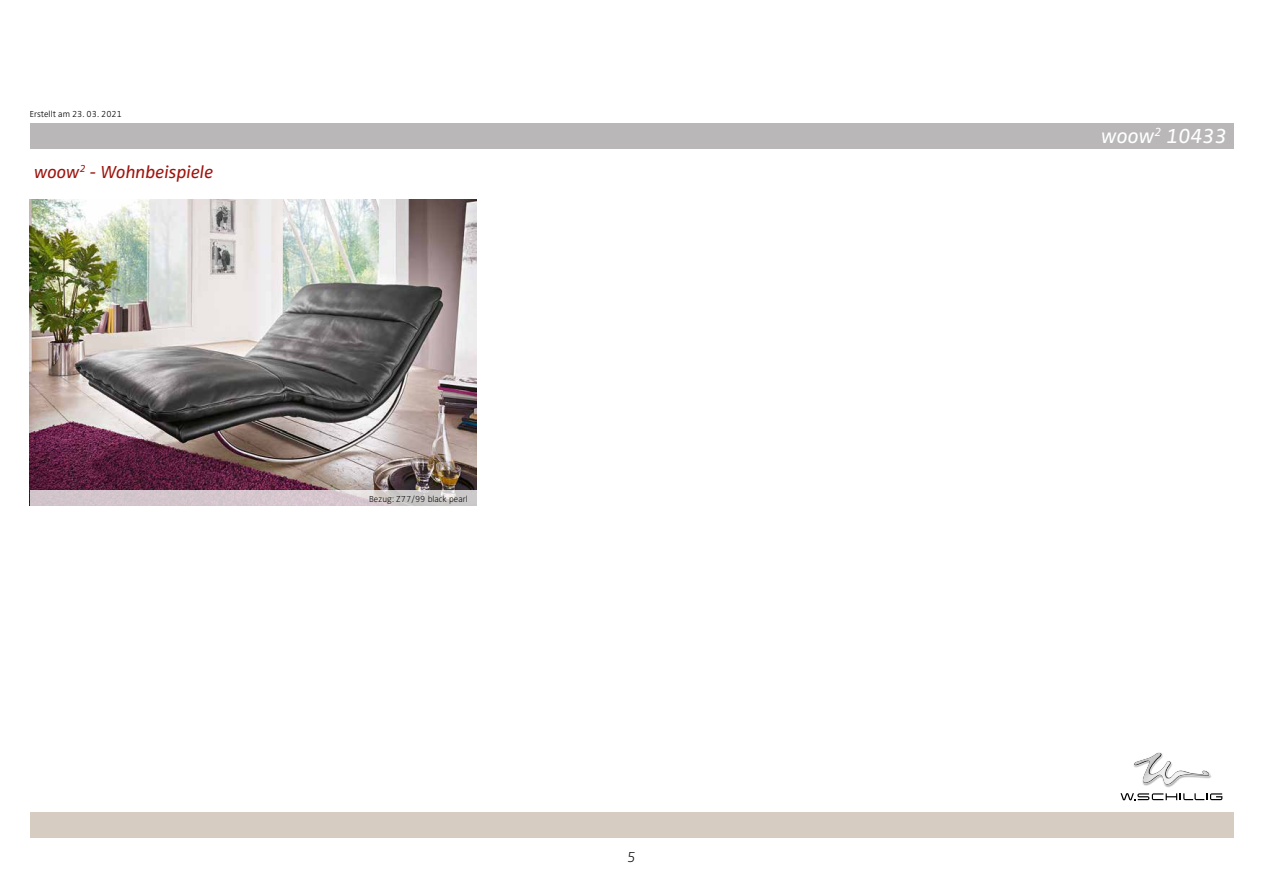
<style>
.page{position:relative;width:1263px;height:893px;background:#fff}
.page>*{position:absolute;margin:0;border:0;box-sizing:border-box;transform-origin:0 0}
.t1{font:italic 21px "Zwo Pro";color:#fff}
.t2{font:italic 18px "Zwo Pro";color:#9e1510}
.t3{font:italic 300 expanded 15px "Zwo Pro";color:#000}
.t4{font:300 expanded 9px "Zwo Pro";color:#000}
.t5{font:300 9px "Zwo Pro";color:#000}
</style>
<div class="page">
<div style="left:30px;top:123px;width:1203px;height:26px;background:#b9b7b7"></div>
<div style="left:30px;top:812px;width:1203px;height:26px;background:#d6ccc1"></div>
<img style="left:1144px;top:776px;width:68px;height:12px">
<svg style="left:1133px;top:752px;width:78px;height:33px"></svg>
<img style="left:1134px;top:753px;width:75px;height:31px">
<svg style="left:1120px;top:793px;width:102px;height:7px"></svg>
<img style="left:30px;top:200px;width:446px;height:290px">
<svg style="left:30px;top:490px;width:446px;height:16px;background:#d3c7cd"></svg>
<p class="t5" style="left:30px;top:109px;width:94px">Erstellt am 23. 03. 2021</p>
<h2 class="t2" style="left:34px;top:161px;width:181px">woow<sup>2</sup> - Wohnbeispiele</h2>
<p class="t4" style="left:369px;top:493px;width:100px">Bezug: Z77/99 black pearl</p>
<h3 class="t3" style="left:627px;top:848px;width:10px">5</h3>
<h1 class="t1" style="left:1101px;top:124px;width:127px">woow<sup>2</sup> 10433</h1>
</div>
